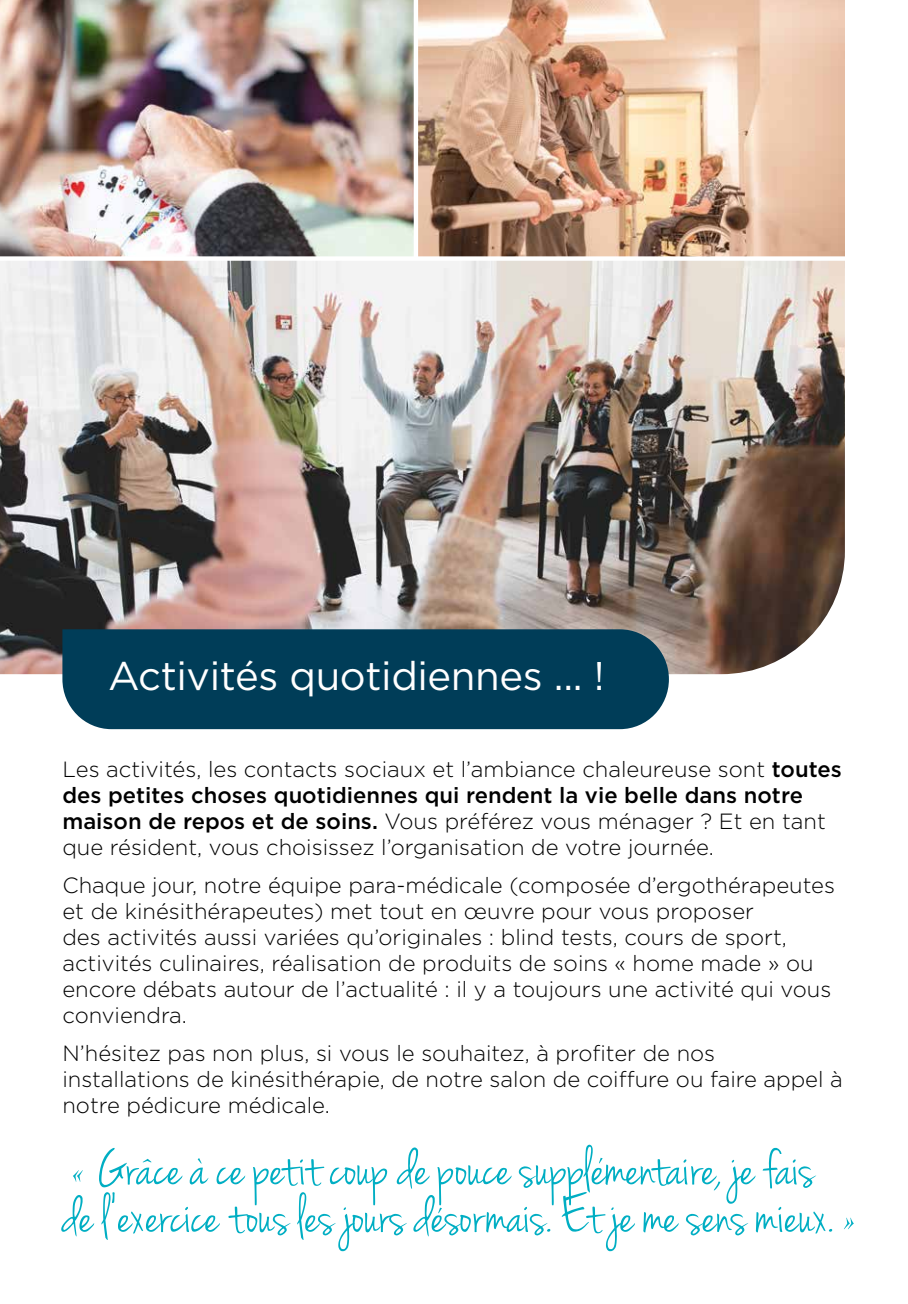
<style>
.page{position:relative;width:908px;height:1304px;background:#fff}
.page>*{position:absolute;margin:0;border:0;box-sizing:border-box;transform-origin:0 0}
.t1{font:66.4px "Savoye Let Plain";color:#00aec3}
.t2{font:57px/47.4px "Jenna Sue";color:#00aec3}
.t3{font:40px "Gotham";letter-spacing:-.01em;color:#fff}
.t4{font:300 22px/26px "Gotham";color:#000}
.s1{font-weight:500}
.s2{font-family:"Savoye Let Plain"}
</style>
<div class="page">
<img style="left:0;top:261px;width:844px;height:413px">
<img style="left:0;top:0;width:844px;height:256px">
<div style="left:413px;top:0;width:5px;height:259px;background:#fff"></div>
<div style="left:62px;top:629px;width:606px;height:100px;background:#003d58"></div>
<h3 class="t3" style="left:108px;top:650px;width:498px">Activités quotidiennes ... !</h3>
<p class="t4" style="left:62px;top:756px;width:780px">Les activités, les contacts sociaux et l’ambiance chaleureuse sont <span class="s1">toutes des petites choses quotidiennes qui rendent la vie belle dans notre maison de repos et de soins.</span> Vous préférez vous ménager ? Et en tant que résident, vous choisissez l’organisation de votre journée.</p>
<p class="t4" style="left:62px;top:872px;width:773px">Chaque jour, notre équipe para-médicale (composée d’ergothérapeutes et de kinésithérapeutes) met tout en œuvre pour vous proposer<br>des activités aussi variées qu’originales : blind tests, cours de sport, activités culinaires, réalisation de produits de soins « home made » ou encore débats autour de l’actualité : il y a toujours une activité qui vous conviendra.</p>
<p class="t4" style="left:62px;top:1039px;width:781px">N’hésitez pas non plus, si vous le souhaitez, à profiter de nos installations de kinésithérapie, de notre salon de coiffure ou faire appel à notre pédicure médicale.</p>
<h2 class="t2" style="left:62px;top:1147px;width:797px"><span class="s2">«</span> Grace a ce petit coup de pouce supplementaire, je fais<br>de l’exercice tous les jours desormais. Et je me sens mieux. <span class="s2">»</span></h2>
<h1 class="t1" style="left:139px;top:1126px;width:17px">^</h1>
</div>
